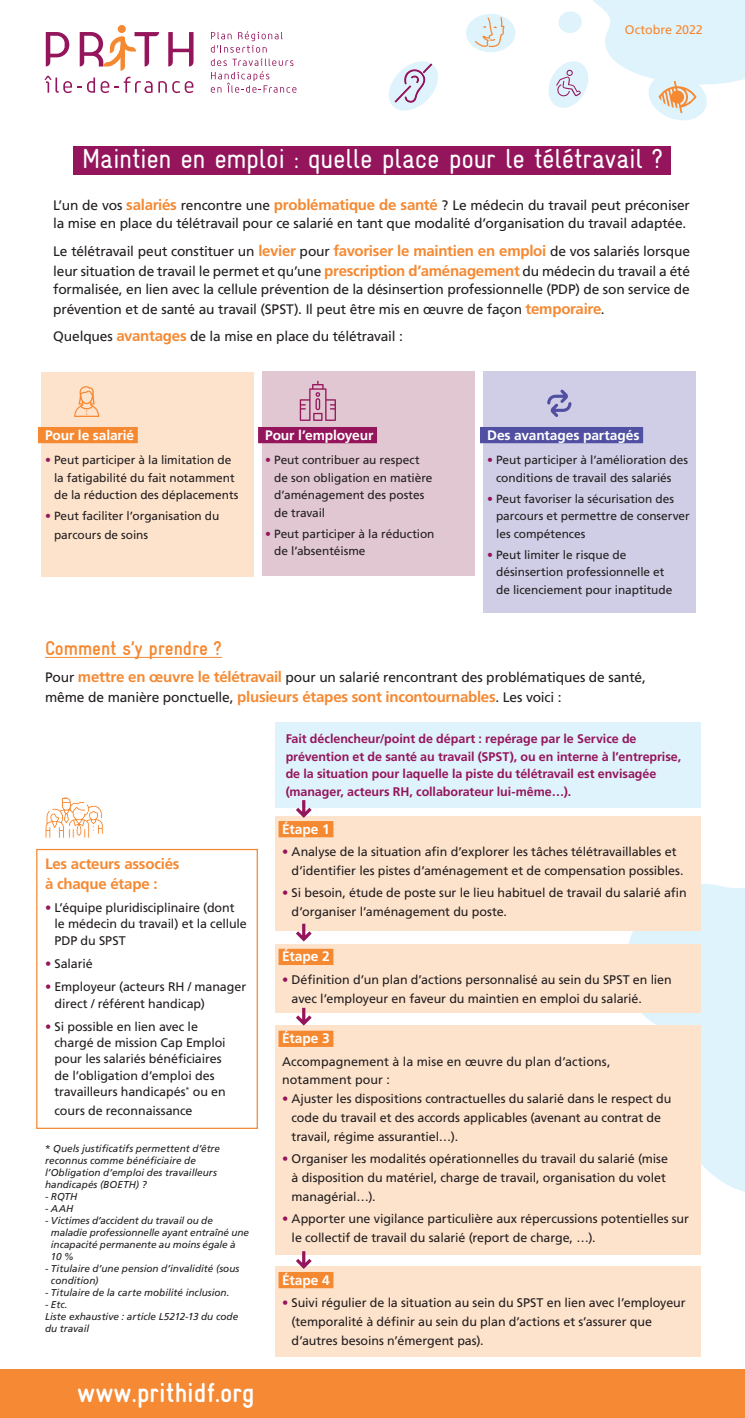
<style>
.page{position:relative;width:745px;height:1418px;background:#fff}
.page>*{position:absolute;margin:0;border:0;box-sizing:border-box;transform-origin:0 0}
.t1{font:27.5px "Gravur Condensed";letter-spacing:-.015em;color:#fff}
.t2{font:700 27.5px "Gravur Condensed";color:#fff}
.t3{font:700 20px "Gravur Condensed";color:#f58932}
.t4{font:700 15px/20px "Frutiger";letter-spacing:-.015em;color:#f58932}
.t5{font:13.75px/20px "Frutiger";letter-spacing:-.01em;color:#231f20}
.t6{font:700 13.75px "Frutiger";letter-spacing:-.01em;color:#fff}
.t7{font:12.5px/18.8px "Frutiger";letter-spacing:-.005em;color:#231f20}
.t8{font:700 12.5px/17.5px "Frutiger";letter-spacing:-.005em;color:#94155c}
.t9{font:12.5px "Frutiger";letter-spacing:-.005em;color:#f58932}
.t10{font:11.88px/17.5px "Frutiger";letter-spacing:-.005em;color:#231f20}
.t11{font:italic 10px/12px "Frutiger";color:#231f20}
.s1{font-weight:700;font-size:15px;color:#f58932}
.s2{color:#94155c}
.s3{font-style:normal}
</style>
<div class="page">
<div style="left:41px;top:372px;width:213px;height:205px;background:#fee3cc"></div>
<div style="left:262px;top:371px;width:212px;height:205px;background:#e1c7d1"></div>
<div style="left:483px;top:371px;width:212px;height:242px;background:#d0cee6"></div>
<svg style="left:594px;top:853px;width:150px;height:360px;fill:#dff3fc"></svg>
<div style="left:73px;top:146px;width:597px;height:28px;background:#94155c"></div>
<svg style="left:211px;top:31px;width:85px;height:62px"></svg>
<div style="left:118px;top:25px;width:8px;height:8px;background:#f58932;border-radius:50%"></div>
<svg style="left:44px;top:32px;width:149px;height:61px"></svg>
<div style="left:0;top:1369px;width:744px;height:48px;background:#f58934"></div>
<svg style="left:389px;top:61px;width:49px;height:50px"></svg>
<svg style="left:395px;top:86px;width:15px;height:16px"></svg>
<div style="left:394px;top:85px;width:17px;height:18px;border:1px solid #94155c"></div>
<svg style="left:423px;top:64px;width:8px;height:9px"></svg>
<div style="left:422px;top:63px;width:10px;height:10px;border:1px solid #94155c"></div>
<div style="left:465px;top:14px;width:50px;height:38px;background:#dff3fc;border-radius:50%"></div>
<svg style="left:473px;top:16px;width:32px;height:36px"></svg>
<svg style="left:548px;top:0;width:196px;height:120px"></svg>
<div style="left:38px;top:427px;width:100px;height:16px;background:#f58932"></div>
<div style="left:258px;top:427px;width:119px;height:16px;background:#94155c"></div>
<div style="left:479px;top:427px;width:163px;height:16px;background:#504fa1"></div>
<hr style="left:45px;top:657px;width:177px;height:1px;background:#f58932">
<div style="left:275px;top:723px;width:424px;height:85px;background:#dff3fc"></div>
<div style="left:275px;top:816px;width:424px;height:114px;background:#fee3cc"></div>
<div style="left:278px;top:821px;width:55px;height:16px;background:#f58932"></div>
<div style="left:275px;top:943px;width:424px;height:69px;background:#fee3cc"></div>
<div style="left:278px;top:948px;width:55px;height:17px;background:#f58932"></div>
<div style="left:275px;top:1025px;width:424px;height:229px;background:#fee3cc"></div>
<div style="left:278px;top:1030px;width:55px;height:16px;background:#f58932"></div>
<div style="left:275px;top:1266px;width:424px;height:90px;background:#fee3cc"></div>
<div style="left:278px;top:1271px;width:55px;height:17px;background:#f58932"></div>
<div style="left:36px;top:849px;width:222px;height:279px;border:1px solid #f58932"></div>
<svg style="left:299px;top:381px;width:37px;height:40px"></svg>
<svg style="left:74px;top:386px;width:25px;height:31px"></svg>
<svg style="left:547px;top:389px;width:24px;height:28px"></svg>
<svg style="left:45px;top:797px;width:58px;height:41px"></svg>
<svg style="left:296px;top:800px;width:15px;height:18px"></svg>
<svg style="left:296px;top:923px;width:15px;height:18px"></svg>
<svg style="left:296px;top:1007px;width:15px;height:18px"></svg>
<svg style="left:296px;top:1251px;width:15px;height:17px"></svg>
<p class="t9" style="left:624px;top:23px;width:79px">Octobre 2022</p>
<h1 class="t1" style="left:82px;top:143px;width:582px">Maintien en emploi : quelle place pour le télétravail ?</h1>
<p class="t5" style="left:53px;top:195px;width:638px;line-height:18.8px">L’un de vos <span class="s1">salariés</span> rencontre une <span class="s1">problématique de santé</span> ? Le médecin du travail peut préconiser la mise en place du télétravail pour ce salarié en tant que modalité d’organisation du travail adaptée.</p>
<p class="t5" style="left:53px;top:241px;width:638px">Le télétravail peut constituer un <span class="s1">levier</span> pour <span class="s1">favoriser le maintien en emploi</span> de vos salariés lorsque leur situation de travail le permet et qu’une <span class="s1">prescription d’aménagement</span> du médecin du travail a été</p>
<p class="t5" style="left:53px;top:279px;width:637px">formalisée, en lien avec la cellule prévention de la désinsertion professionnelle (PDP) de son service de prévention et de santé au travail (SPST). Il peut être mis en œuvre de façon <span class="s1">temporaire</span>.</p>
<p class="t5" style="left:53px;top:326px;width:351px">Quelques <span class="s1">avantages</span> de la mise en place du télétravail :</p>
<p class="t6" style="left:45px;top:427px;width:90px">Pour le salarié</p>
<p class="t10" style="left:54px;top:451px;width:186px;text-indent:-9px"><span class="s2">•</span> Peut participer à la limitation de la fatigabilité du fait notamment de la réduction des déplacements</p>
<p class="t10" style="left:54px;top:507px;width:167px;line-height:18.8px;text-indent:-9px"><span class="s2">•</span> Peut faciliter l’organisation du parcours de soins</p>
<p class="t6" style="left:265px;top:427px;width:110px">Pour l’employeur</p>
<p class="t10" style="left:274px;top:451px;width:160px;text-indent:-9px"><span class="s2">•</span> Peut contribuer au respect de son obligation en matière d’aménagement des postes de travail</p>
<p class="t10" style="left:274px;top:525px;width:162px;text-indent:-9px"><span class="s2">•</span> Peut participer à la réduction de l’absentéisme</p>
<p class="t6" style="left:486px;top:427px;width:154px">Des avantages partagés</p>
<p class="t10" style="left:495px;top:451px;width:193px;text-indent:-9px"><span class="s2">•</span> Peut participer à l’amélioration des conditions de travail des salariés</p>
<p class="t10" style="left:495px;top:490px;width:195px;text-indent:-9px"><span class="s2">•</span> Peut favoriser la sécurisation des parcours et permettre de conserver les compétences</p>
<p class="t10" style="left:495px;top:546px;width:178px;text-indent:-9px"><span class="s2">•</span> Peut limiter le risque de désinsertion professionnelle et de licenciement pour inaptitude</p>
<h2 class="t3" style="left:45px;top:637px;width:178px">Comment s’y prendre ?</h2>
<p class="t5" style="left:45px;top:667px;width:602px">Pour <span class="s1">mettre en œuvre le télétravail</span> pour un salarié rencontrant des problématiques de santé, même de manière ponctuelle, <span class="s1">plusieurs étapes sont incontournables</span>. Les voici :</p>
<p class="t4" style="left:45px;top:853px;width:136px">Les acteurs associés à chaque étape :</p>
<p class="t7" style="left:54px;top:899px;width:194px;line-height:16.2px;text-indent:-9px"><span class="s2">•</span> L’équipe pluridisciplinaire (dont le médecin du travail) et la cellule<br>PDP du SPST</p>
<p class="t7" style="left:45px;top:954px;width:49px"><span class="s2">•</span> Salarié</p>
<p class="t7" style="left:54px;top:978px;width:193px;line-height:16.2px;text-indent:-9px"><span class="s2">•</span> Employeur (acteurs RH / manager direct / référent handicap)</p>
<p class="t7" style="left:54px;top:1018px;width:173px;line-height:16.2px;text-indent:-9px"><span class="s2">•</span> Si possible en lien avec le chargé de mission Cap Emploi pour les salariés bénéficiaires de l’obligation d’emploi des travailleurs handicapés<sup>*</sup> ou en</p>
<p class="t7" style="left:54px;top:1100px;width:139px">cours de reconnaissance</p>
<p class="t11" style="left:45px;top:1141px;width:176px"><span class="s3">*</span> Quels justificatifs permettent d’être reconnus comme bénéficiaire de l’Obligation d’emploi des travailleurs handicapés (BOETH) ?</p>
<p class="t11" style="left:45px;top:1189px;width:34px">- RQTH</p>
<p class="t11" style="left:45px;top:1201px;width:30px">- AAH</p>
<p class="t11" style="left:51px;top:1213px;width:199px;text-indent:-6px">- Victimes d’accident du travail ou de maladie professionnelle ayant entraîné une incapacité permanente au moins égale à<br>10 %</p>
<p class="t11" style="left:51px;top:1261px;width:190px;text-indent:-6px">- Titulaire d’une pension d’invalidité (sous condition)</p>
<p class="t11" style="left:45px;top:1285px;width:186px">- Titulaire de la carte mobilité inclusion.</p>
<p class="t11" style="left:45px;top:1297px;width:195px">- Etc.<br>Liste exhaustive : article L5212-13 du code du travail</p>
<h1 class="t2" style="left:77px;top:1377px;width:179px">www.prithidf.org</h1>
<p class="t8" style="left:285px;top:730px;width:397px">Fait déclencheur/point de départ : repérage par le Service de prévention et de santé au travail (SPST), ou en interne à l’entreprise, de la situation pour laquelle la piste du télétravail est envisagée (manager, acteurs RH, collaborateur lui-même…).</p>
<p class="t6" style="left:282px;top:821px;width:49px">Étape 1</p>
<p class="t7" style="left:291px;top:842px;width:393px;text-indent:-9px"><span class="s2">•</span> Analyse de la situation afin d’explorer les tâches télétravaillables et d’identifier les pistes d’aménagement et de compensation possibles.</p>
<p class="t7" style="left:291px;top:883px;width:396px;text-indent:-9px"><span class="s2">•</span> Si besoin, étude de poste sur le lieu habituel de travail du salarié afin d’organiser l’aménagement du poste.</p>
<p class="t6" style="left:282px;top:948px;width:49px">Étape 2</p>
<p class="t7" style="left:291px;top:970px;width:381px;text-indent:-9px"><span class="s2">•</span> Définition d’un plan d’actions personnalisé au sein du SPST en lien avec l’employeur en faveur du maintien en emploi du salarié.</p>
<p class="t6" style="left:282px;top:1030px;width:49px">Étape 3</p>
<p class="t7" style="left:282px;top:1051px;width:330px">Accompagnement à la mise en œuvre du plan d’actions, notamment pour :</p>
<p class="t7" style="left:291px;top:1089px;width:381px;text-indent:-9px"><span class="s2">•</span> Ajuster les dispositions contractuelles du salarié dans le respect du code du travail et des accords applicables (avenant au contrat de travail, régime assurantiel…).</p>
<p class="t7" style="left:291px;top:1149px;width:377px;text-indent:-9px"><span class="s2">•</span> Organiser les modalités opérationnelles du travail du salarié (mise à disposition du matériel, charge de travail, organisation du volet managérial…).</p>
<p class="t7" style="left:291px;top:1208px;width:398px;text-indent:-9px"><span class="s2">•</span> Apporter une vigilance particulière aux répercussions potentielles sur le collectif de travail du salarié (report de charge, …).</p>
<p class="t6" style="left:282px;top:1271px;width:49px">Étape 4</p>
<p class="t7" style="left:291px;top:1293px;width:395px;text-indent:-9px"><span class="s2">•</span> Suivi régulier de la situation au sein du SPST en lien avec l’employeur (temporalité à définir au sein du plan d’actions et s’assurer que d’autres besoins n’émergent pas).</p>
</div>
